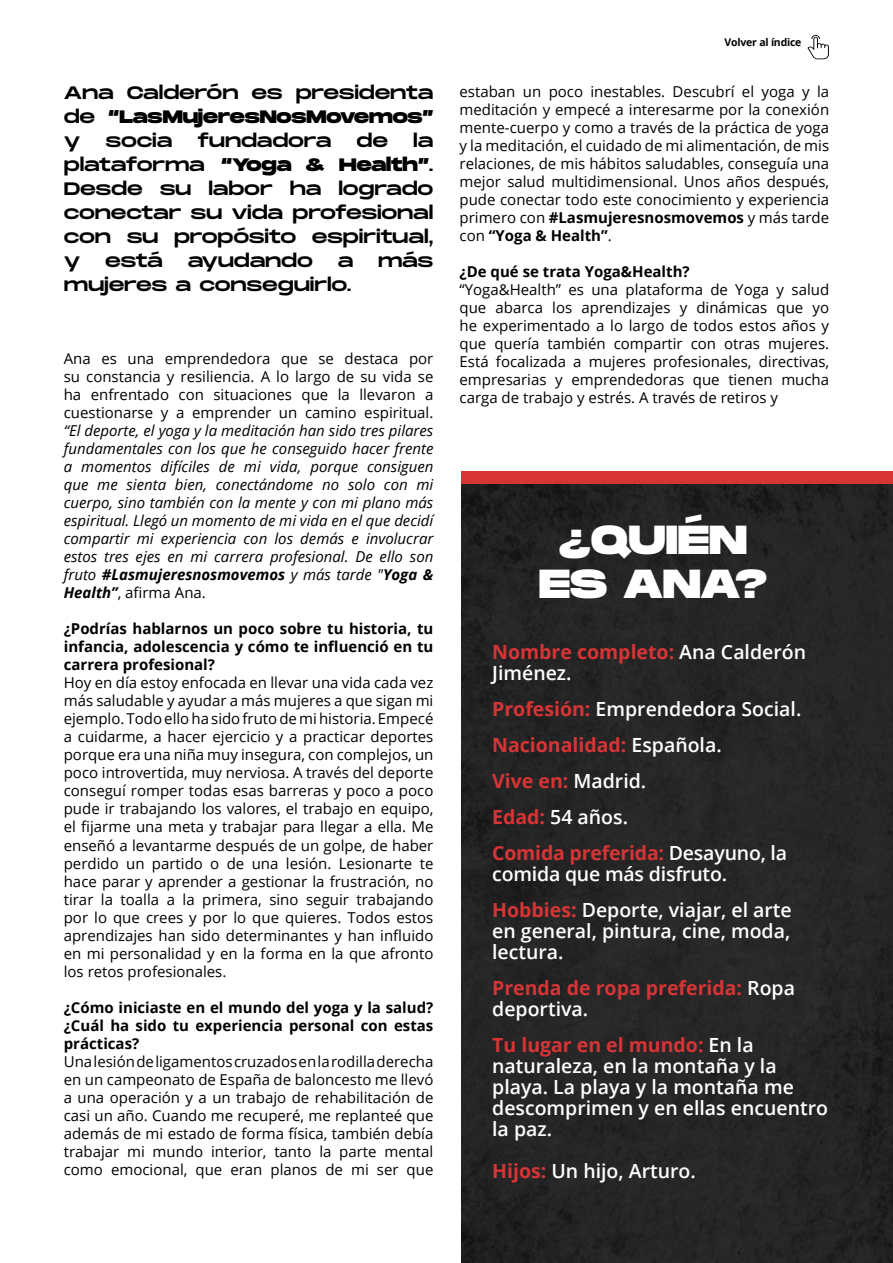
<style>
.page{position:relative;width:893px;height:1263px;background:#fff}
.page>*{position:absolute;margin:0;border:0;box-sizing:border-box;transform-origin:0 0}
.t1{font:800 40.5px/43.5px "Monument Extended";color:#fff;text-align:center}
.t2{font:600 19.5px/21px "Open Sans";color:#fff}
.t3{font:700 19.5px/21px "Open Sans";color:#d73436}
.t4{font:18px/24px "Monument Extended";letter-spacing:-.01em;color:#000;text-align:justify}
.t5{font:15px/18px "Open Sans";color:#000;text-align:justify}
.t6{font:italic 15px/18px "Open Sans";color:#000;text-align:justify}
.t7{font:700 15px/18px "Open Sans";color:#000;text-align:justify}
.t8{font:700 10.5px "Open Sans";letter-spacing:-.02em;color:#000}
.s1{font-weight:800}
.s2{font-weight:700}
.s3{font-style:normal}
.s4{font-weight:700;color:#d73436}
.s5{font-weight:600;color:#fff}
</style>
<div class="page">
<div style="left:462px;top:477px;width:431px;height:786px;background:#252525"></div>
<div style="left:462px;top:471px;width:431px;height:12px;background:#d73436"></div>
<svg style="left:807px;top:35px;width:22px;height:24px"></svg>
<p class="t4" style="left:64px;top:80px;width:371px">Ana Calderón es presidenta de <span class="s1">“LasMujeresNosMovemos” </span>y</p>
<p class="t4" style="left:106px;top:128px;width:68px">socia</p>
<p class="t4" style="left:198px;top:128px;width:135px">fundadora</p>
<p class="t4" style="left:356px;top:128px;width:33px">de</p>
<p class="t4" style="left:64px;top:128px;width:371px;text-indent:349px">la plataforma <span class="s1">“Yoga &amp; Health”</span>.<br>Desde su labor ha logrado conectar su vida profesional con su propósito espiritual, y</p>
<p class="t4" style="left:105px;top:248px;width:59px">está</p>
<p class="t4" style="left:188px;top:248px;width:127px">ayudando</p>
<p class="t4" style="left:338px;top:248px;width:17px">a</p>
<p class="t4" style="left:378px;top:248px;width:57px">más</p>
<p class="t4" style="left:64px;top:272px;width:289px">mujeres a conseguirlo.</p>
<p class="t5" style="left:64px;top:350px;width:371px">Ana es una emprendedora que se destaca por su constancia y resiliencia. A lo largo de su vida se ha enfrentado con situaciones que la llevaron a cuestionarse y a emprender un camino espiritual.</p>
<p class="t6" style="left:64px;top:422px;width:371px">“El deporte, el yoga y la meditación han sido tres pilares fundamentales con los que he conseguido hacer frente a momentos difíciles de mi vida, porque consiguen que me sienta bien, conectándome no solo con mi cuerpo, sino también con la mente y con mi plano más espiritual. Llegó un momento de mi vida en el que decidí compartir mi experiencia con los demás e involucrar estos tres ejes en mi carrera profesional. De ello son fruto <span class="s2">#Lasmujeresnosmovemos</span> y más tarde "<span class="s2">Yoga &amp; Health”</span><span class="s3">, afirma Ana.</span></p>
<p class="t7" style="left:64px;top:620px;width:371px">¿Podrías hablarnos un poco sobre tu historia, tu infancia, adolescencia y cómo te influenció en tu carrera profesional?</p>
<p class="t5" style="left:64px;top:674px;width:371px">Hoy en día estoy enfocada en llevar una vida cada vez más saludable y ayudar a más mujeres a que sigan mi ejemplo. Todo ello ha sido fruto de mi historia. Empecé a cuidarme, a hacer ejercicio y a practicar deportes porque era una niña muy insegura, con complejos, un poco introvertida, muy nerviosa. A través del deporte conseguí romper todas esas barreras y poco a poco pude ir trabajando los valores, el trabajo en equipo, el fijarme una meta y trabajar para llegar a ella. Me enseñó a levantarme después de un golpe, de haber perdido un partido o de una lesión. Lesionarte te hace parar y aprender a gestionar la frustración, no tirar la toalla a la primera, sino seguir trabajando por lo que crees y por lo que quieres. Todos estos aprendizajes han sido determinantes y han influido en mi personalidad y en la forma en la que afronto los retos profesionales.</p>
<p class="t7" style="left:64px;top:998px;width:371px">¿Cómo iniciaste en el mundo del yoga y la salud? ¿Cuál ha sido tu experiencia personal con estas prácticas?</p>
<p class="t5" style="left:64px;top:1052px;width:371px">Una lesión de ligamentos cruzados en la rodilla derecha en un campeonato de España de baloncesto me llevó a una operación y a un trabajo de rehabilitación de casi un año. Cuando me recuperé, me replanteé que además de mi estado de forma física, también debía trabajar mi mundo interior, tanto la parte mental como emocional, que eran planos de mi ser que</p>
<p class="t8" style="left:725px;top:35px;width:78px">Volver al índice</p>
<p class="t5" style="left:460px;top:82px;width:371px">estaban un poco inestables. Descubrí el yoga y la meditación y empecé a interesarme por la conexión mente-cuerpo y como a través de la práctica de yoga y la meditación, el cuidado de mi alimentación, de mis relaciones, de mis hábitos saludables, conseguía una mejor salud multidimensional. Unos años después, pude conectar todo este conocimiento y experiencia primero con <span class="s2">#Lasmujeresnosmovemos</span> y más tarde con <span class="s2">“Yoga &amp; Health”</span>.</p>
<p class="t7" style="left:460px;top:262px;width:232px">¿De qué se trata Yoga&amp;Health?</p>
<p class="t5" style="left:460px;top:280px;width:371px">“Yoga&amp;Health” es una plataforma de Yoga y salud que abarca los aprendizajes y dinámicas que yo he experimentado a lo largo de todos estos años y que quería también compartir con otras mujeres.<br>Está focalizada a mujeres profesionales, directivas, empresarias y emprendedoras que tienen mucha carga de trabajo y estrés. A través de retiros y</p>
<h1 class="t1" style="left:539px;top:517px;width:230px">¿QUIÉN<br>ES ANA?</h1>
<h2 class="t2" style="left:492px;top:641px;width:315px"><span class="s4">Nombre completo:</span> Ana Calderón<br>Jiménez.</h2>
<h2 class="t2" style="left:492px;top:691px;width:311px;line-height:36px"><span class="s4">Profesión:</span> Emprendedora Social.<br><span class="s4">Nacionalidad:</span> Española.<br><span class="s4">Vive en:</span> Madrid.<br><span class="s4">Edad:</span> 54 años.<br><span class="s4">Comida preferida:</span> Desayuno, la</h2>
<h2 class="t2" style="left:492px;top:856px;width:301px;line-height:36px">comida que más disfruto.<br><span class="s4">Hobbies:</span> Deporte, viajar, el arte</h2>
<h2 class="t2" style="left:492px;top:920px;width:300px">en general, pintura, cine, moda, lectura.</h2>
<h2 class="t3" style="left:492px;top:977px;width:304px">Prenda de ropa preferida: <span class="s5">Ropa deportiva.</span></h2>
<h2 class="t2" style="left:492px;top:1034px;width:337px"><span class="s4">Tu lugar en el mundo:</span> En la naturaleza, en la montaña y la playa. La playa y la montaña me descomprimen y en ellas encuentro la paz.</h2>
<h2 class="t2" style="left:492px;top:1160px;width:205px"><span class="s4">Hijos:</span> Un hijo, Arturo.</h2>
</div>
